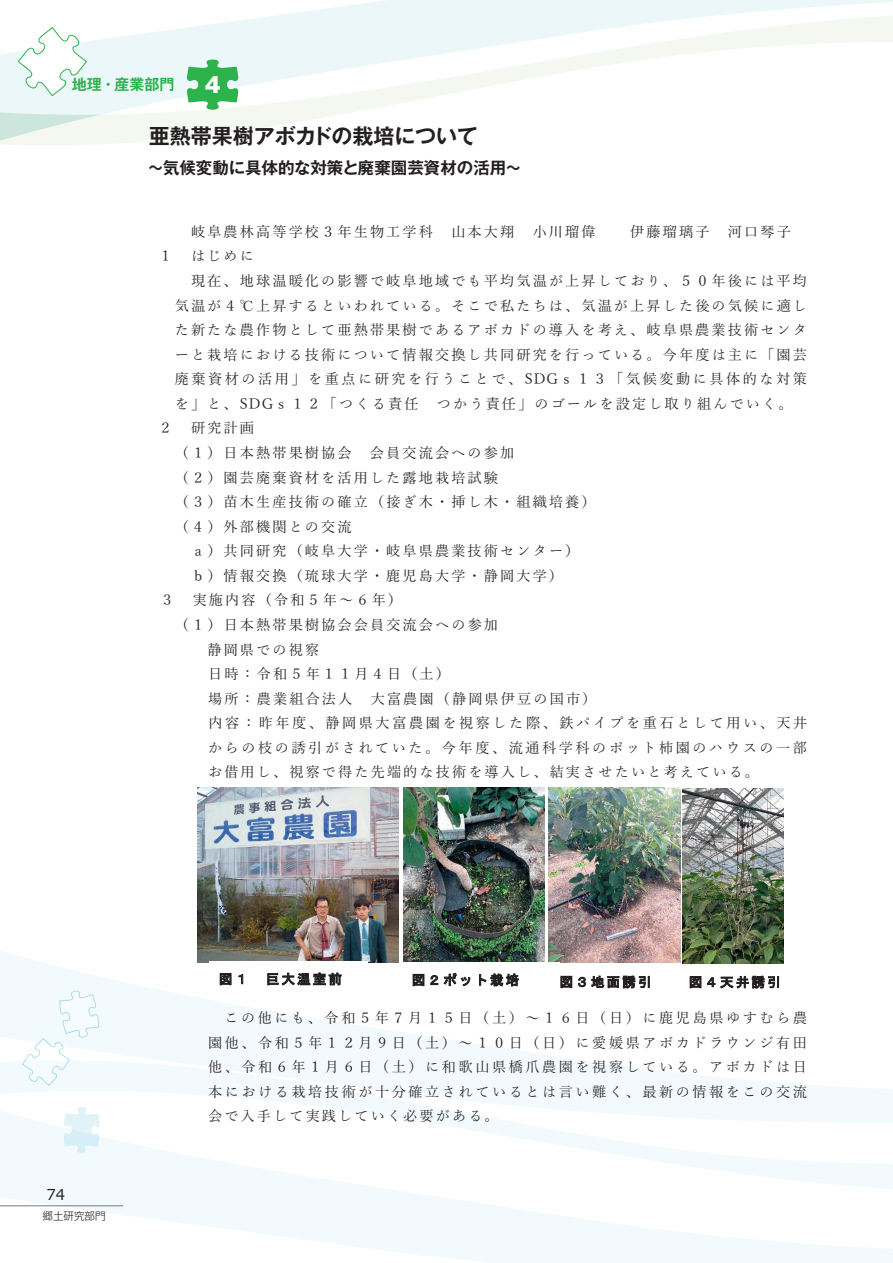
<style>
.page{position:relative;width:893px;height:1263px;background:#fff}
.page>*{position:absolute;margin:0;border:0;box-sizing:border-box;transform-origin:0 0}
.t1{font:700 21px "Gothic MB101 Pro De";color:#231f20}
.t2{font:800 21px "Gothic MB101 Pro";color:#fff}
.t3{font:700 16.5px "Gothic MB101 Pro De";color:#231f20}
.t4{font:700 15px "Gothic MB101 Pro De";color:#2cb34b}
.t5{font:15px "Meiryo";color:#231f20}
.t6{font:14.1px/24.6px "Yu Mincho";letter-spacing:.15em;color:#231f20}
.t7{font:14.1px/24.6px "Yu Mincho";letter-spacing:.175em;color:#231f20}
.t8{font:13.5px "MS Gothic";letter-spacing:.155em;color:#231f20}
.t9{font:300 10.5px "Shin Go Pro";color:#231f20}
.s1{font-family:"MS Mincho"}
</style>
<div class="page">
<svg style="left:0;top:944px;width:784px;height:104px"></svg>
<svg style="left:0;top:1196px;width:893px;height:67px"></svg>
<svg style="left:0;top:1048px;width:893px;height:148px"></svg>
<svg style="left:312px;top:0;width:581px;height:11px;fill:#ecf7fa"></svg>
<svg style="left:7px;top:11px;width:886px;height:134px"></svg>
<svg style="left:0;top:23px;width:893px;height:121px"></svg>
<svg style="left:63px;top:1107px;width:37px;height:46px"></svg>
<svg style="left:22px;top:990px;width:77px;height:96px"></svg>
<img style="left:198px;top:787px;width:200px;height:175px">
<img style="left:403px;top:788px;width:142px;height:174px">
<img style="left:549px;top:787px;width:131px;height:176px">
<img style="left:683px;top:789px;width:100px;height:175px">
<div style="left:209px;top:961px;width:158px;height:34px;background:#fff"></div>
<div style="left:402px;top:962px;width:158px;height:34px;background:#fff"></div>
<div style="left:550px;top:964px;width:126px;height:34px;background:#fff"></div>
<div style="left:679px;top:964px;width:117px;height:34px;background:#fff"></div>
<svg style="left:186px;top:60px;width:53px;height:50px"></svg>
<hr style="left:0;top:1205px;width:123px;height:1px;background:#231f20">
<svg style="left:18px;top:27px;width:69px;height:69px"></svg>
<h1 class="t2" style="left:205px;top:68px;width:17px">4</h1>
<h1 class="t1" style="left:149px;top:119px;width:331px">亜熱帯果樹アボカドの栽培について</h1>
<p class="t3" style="left:148px;top:154px;width:375px">～気候変動に具体的な対策と廃棄園芸資材の活用～</p>
<p class="t4" style="left:72px;top:72px;width:104px">地理・産業部門</p>
<p class="t6" style="left:354px;top:144px;width:260px">亜熱帯果樹アボカドの栽培について</p>
<p class="t6" style="left:191px;top:218px;width:243px">岐阜農林高等学校３年生物工学科</p>
<p class="t6" style="left:451px;top:218px;width:64px">山本大翔</p>
<p class="t6" style="left:533px;top:218px;width:64px">小川瑠偉</p>
<p class="t6" style="left:630px;top:218px;width:81px">伊藤瑠璃子</p>
<p class="t6" style="left:728px;top:218px;width:65px">河口琴子</p>
<p class="t6" style="left:159px;top:243px;width:16px">１</p>
<p class="t6" style="left:191px;top:243px;width:65px">はじめに</p>
<p class="t6" style="left:191px;top:267px;width:618px">現在、地球温暖化の影響で岐阜地域でも平均気温が上昇しており、５０年後には平均</p>
<p class="t6" style="left:175px;top:292px;width:634px">気温が４<span class="s1">℃</span>上昇するといわれている。そこで私たちは、気温が上昇した後の気候に適し</p>
<p class="t6" style="left:175px;top:316px;width:634px">た新たな農作物として亜熱帯果樹であるアボカドの導入を考え、岐阜県農業技術センタ</p>
<p class="t6" style="left:175px;top:341px;width:634px">ーと栽培における技術について情報交換し共同研究を行っている。今年度は主に「園芸</p>
<p class="t7" style="left:175px;top:365px;width:634px">廃棄資材の活用」を重点に研究を行うことで、SDGｓ１３「気候変動に具体的な対策</p>
<p class="t6" style="left:175px;top:390px;width:245px">を」と、SDGｓ１２「つくる責任</p>
<p class="t6" style="left:437px;top:390px;width:357px">つかう責任」のゴールを設定し取り組んでいく。</p>
<p class="t6" style="left:159px;top:415px;width:16px">２</p>
<p class="t6" style="left:175px;top:415px;width:178px;text-indent:16px">研究計画<br>（１）日本熱帯果樹協会</p>
<p class="t6" style="left:175px;top:439px;width:422px;text-indent:195px">会員交流会への参加<br>（２）園芸廃棄資材を活用した露地栽培試験<br>（３）苗木生産技術の確立（接ぎ木・挿し木・組織培養）（４）外部機関との交流</p>
<p class="t6" style="left:191px;top:537px;width:390px">ａ）共同研究（岐阜大学・岐阜県農業技術センター）ｂ）情報交換（琉球大学・鹿児島大学・静岡大学）</p>
<p class="t6" style="left:160px;top:587px;width:16px">３</p>
<p class="t6" style="left:193px;top:587px;width:211px">実施内容（令和５年～６年）</p>
<p class="t6" style="left:175px;top:611px;width:325px">（１）日本熱帯果樹協会会員交流会への参加</p>
<p class="t6" style="left:207px;top:636px;width:113px">静岡県での視察</p>
<p class="t6" style="left:208px;top:660px;width:243px">日時：令和５年１１月４日（土）</p>
<p class="t6" style="left:208px;top:685px;width:146px">場所：農業組合法人</p>
<p class="t7" style="left:208px;top:685px;width:601px;text-indent:163px">大富農園（静岡県伊豆の国市）<br>内容：昨年度、静岡県大富農園を視察した際、鉄パイプを重石として用い、天井からの枝の誘引がされていた。今年度、流通科学科のポット柿園のハウスの一部お借用し、視察で得た先端的な技術を導入し、結実させたいと考えている。</p>
<p class="t8" style="left:219px;top:972px;width:31px">図１</p>
<p class="t8" style="left:266px;top:972px;width:78px">巨大温室前</p>
<p class="t8" style="left:412px;top:973px;width:109px">図２ポット栽培</p>
<p class="t8" style="left:560px;top:975px;width:93px">図３地面誘引</p>
<p class="t8" style="left:689px;top:975px;width:93px">図４天井誘引</p>
<p class="t5" style="left:47px;top:1184px;width:20px">74</p>
<p class="t9" style="left:43px;top:1208px;width:64px">郷土研究部門</p>
<p class="t6" style="left:208px;top:1004px;width:601px;text-align:justify;text-indent:16px">この他にも、令和５年７月１５日（土）～１６日（日）に鹿児島県ゆすむら農園他、令和５年１２月９日（土）～１０日（日）に愛媛県アボカドラウンジ有田他、令和６年１月６日（土）に和歌山県橋爪農園を視察している。アボカドは日本における栽培技術が十分確立されているとは言い難く、最新の情報をこの交流会で入手して実践していく必要がある。</p>
</div>
